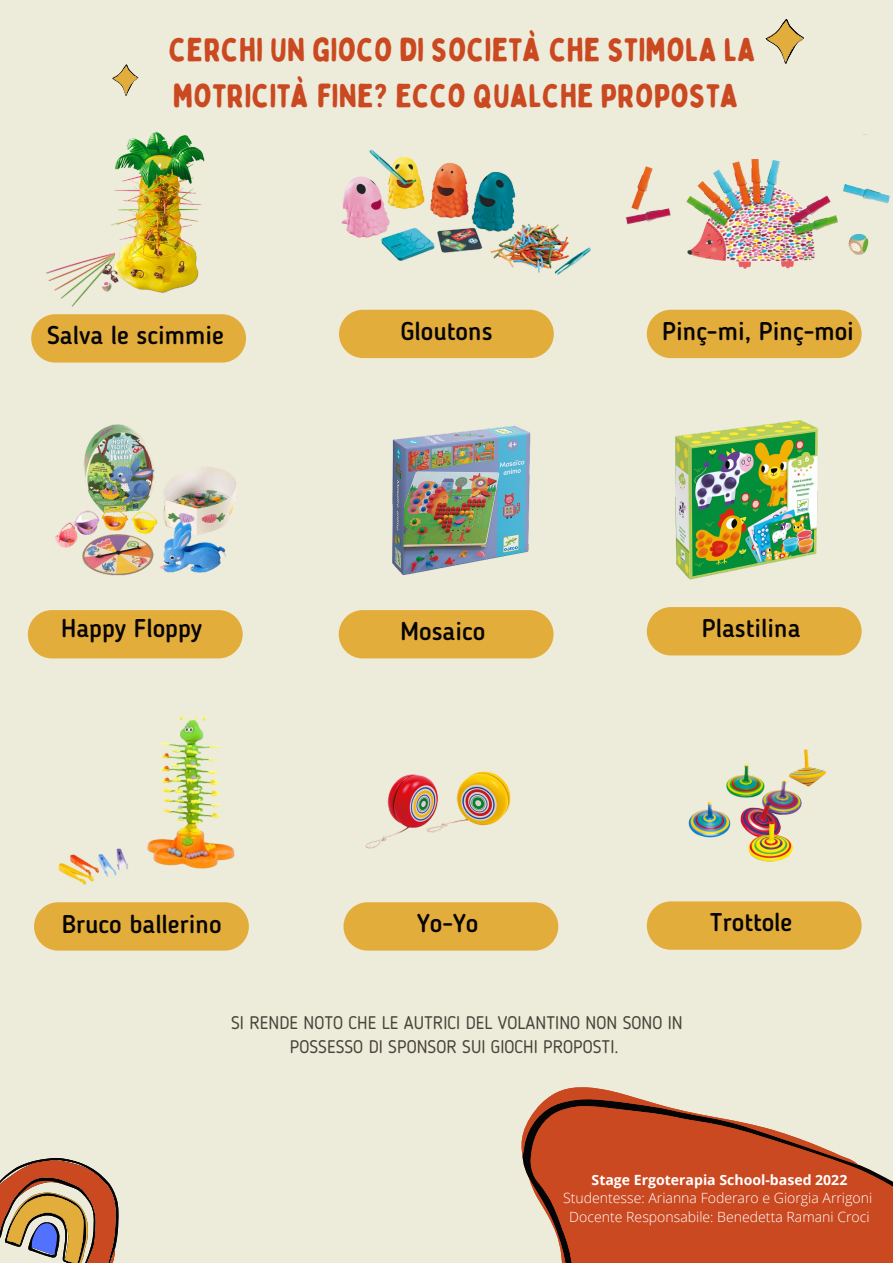
<style>
.page{position:relative;width:893px;height:1264px;background:#fff}
.page>*{position:absolute;margin:0;border:0;box-sizing:border-box;transform-origin:0 0}
.t1{font:33px/46px "Bobby Jones Soft";color:#ca4921}
.t2{font:500 25.5px "Blogger Sans";color:#060504}
.t3{font:18.15px/24.8px "Blogger Sans";color:#48443b;text-align:center}
.t4{font:300 14.1px/18.8px "Open Sans";color:#fff;text-align:center}
.t5{font:700 14.1px "Open Sans";color:#fff}
</style>
<div class="page">
<div style="left:0;top:0;width:892px;height:1262px;background:#edecda"></div>
<img style="left:46px;top:131px;width:159px;height:176px">
<img style="left:341px;top:149px;width:250px;height:165px">
<img style="left:55px;top:424px;width:182px;height:152px">
<img style="left:625px;top:134px;width:265px;height:135px">
<svg style="left:765px;top:19px;width:38px;height:45px"></svg>
<img style="left:688px;top:749px;width:138px;height:113px">
<img style="left:365px;top:771px;width:146px;height:78px">
<img style="left:675px;top:420px;width:143px;height:160px">
<img style="left:392px;top:426px;width:139px;height:149px">
<div style="left:34px;top:902px;width:215px;height:48px;background:#e3ad3c;border-radius:24px"></div>
<img style="left:58px;top:715px;width:177px;height:170px">
<div style="left:31px;top:314px;width:215px;height:48px;background:#e3ad3c;border-radius:24px"></div>
<div style="left:339px;top:310px;width:214px;height:48px;background:#e3ad3c;border-radius:24px"></div>
<div style="left:28px;top:610px;width:215px;height:48px;background:#e3ad3c;border-radius:24px"></div>
<div style="left:646px;top:310px;width:215px;height:48px;background:#e3ad3c;border-radius:24px"></div>
<svg style="left:112px;top:64px;width:26px;height:32px"></svg>
<div style="left:338px;top:610px;width:215px;height:48px;background:#e3ad3c;border-radius:24px"></div>
<div style="left:646px;top:607px;width:215px;height:48px;background:#e3ad3c;border-radius:24px"></div>
<div style="left:343px;top:902px;width:215px;height:48px;background:#e3ad3c;border-radius:24px"></div>
<div style="left:646px;top:901px;width:215px;height:48px;background:#e3ad3c;border-radius:24px"></div>
<svg style="left:0;top:1158px;width:119px;height:104px"></svg>
<svg style="left:521px;top:1087px;width:371px;height:175px;fill:#ca4921"></svg>
<p class="t1" style="left:169px;top:27px;width:588px">CERCHI UN GIOCO DI SOCIETÀ CHE STIMOLA LA<br>MOTRICITÀ FINE? ECCO QUALCHE PROPOSTA</p>
<p class="t2" style="left:47px;top:325px;width:178px">Salva le scimmie</p>
<p class="t2" style="left:401px;top:320px;width:93px">Gloutons</p>
<p class="t2" style="left:662px;top:320px;width:193px">Pinç-mi, Pinç-moi</p>
<p class="t2" style="left:61px;top:618px;width:142px">Happy Floppy</p>
<p class="t2" style="left:400px;top:620px;width:86px">Mosaico</p>
<p class="t2" style="left:701px;top:617px;width:100px">Plastilina</p>
<p class="t2" style="left:62px;top:913px;width:161px">Bruco ballerino</p>
<p class="t2" style="left:417px;top:912px;width:63px">Yo-Yo</p>
<p class="t2" style="left:709px;top:911px;width:84px">Trottole</p>
<p class="t3" style="left:231px;top:1011px;width:453px">SI RENDE NOTO CHE LE AUTRICI DEL VOLANTINO NON SONO IN<br>POSSESSO DI SPONSOR SUI GIOCHI PROPOSTI.</p>
<p class="t5" style="left:591px;top:1169px;width:257px">Stage Ergoterapia School-based 2022</p>
<p class="t4" style="left:563px;top:1188px;width:310px">Studentesse: Arianna Foderaro e Giorgia Arrigoni<br>Docente Responsabile: Benedetta Ramani Croci</p>
</div>
